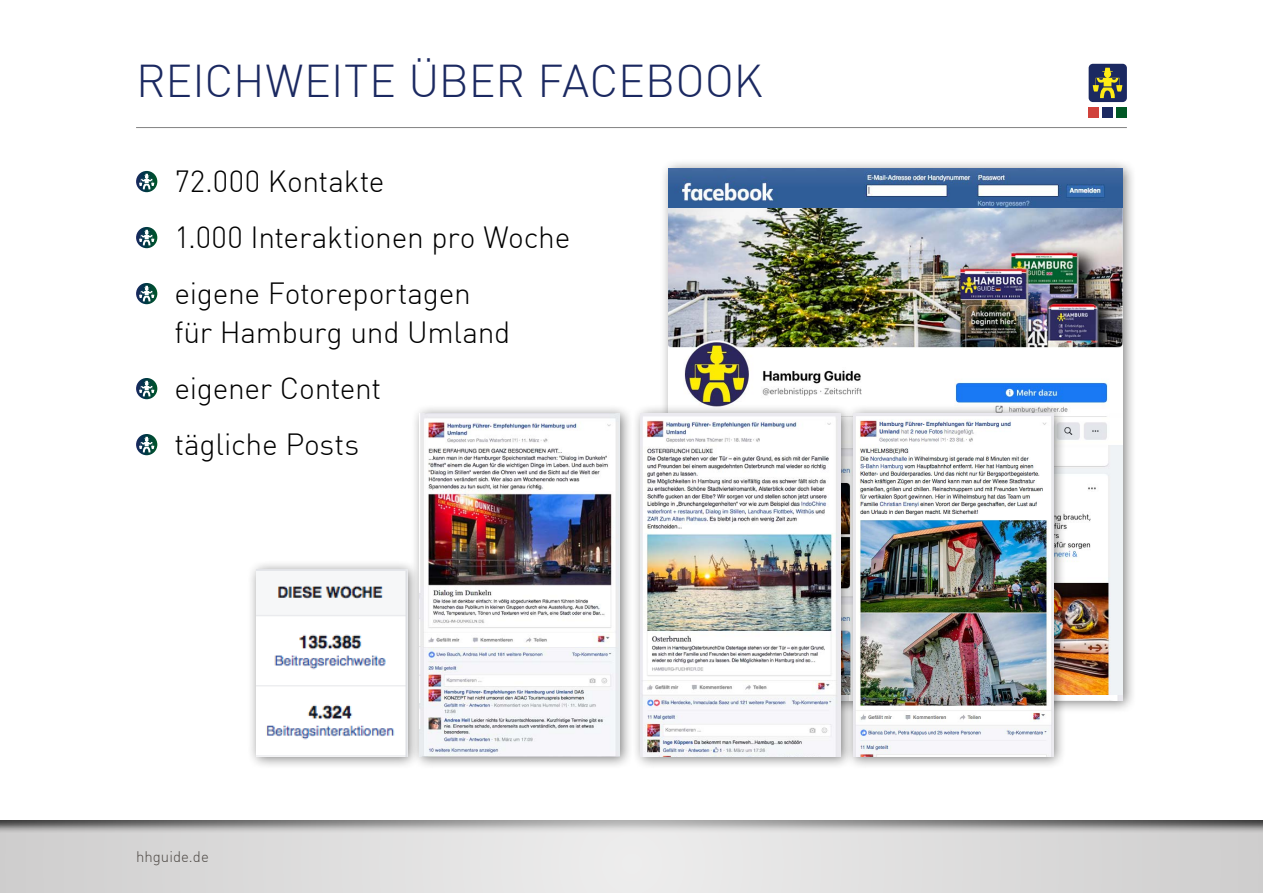
<style>
.page{position:relative;width:1263px;height:893px;background:#fff}
.page>*{position:absolute;margin:0;border:0;box-sizing:border-box;transform-origin:0 0}
.t1{font:300 45px "DIN";color:#1b2961}
.t2{font:300 30px/55.9px "DIN";letter-spacing:-.01em;color:#000}
.t3{font:300 15px "DIN";color:#4f4a46}
</style>
<div class="page">
<svg style="left:136px;top:171px;width:21px;height:21px"></svg>
<svg style="left:139px;top:174px;width:15px;height:15px"></svg>
<svg style="left:136px;top:227px;width:21px;height:21px"></svg>
<svg style="left:139px;top:230px;width:15px;height:15px"></svg>
<svg style="left:136px;top:283px;width:21px;height:21px"></svg>
<svg style="left:139px;top:286px;width:15px;height:15px"></svg>
<svg style="left:136px;top:378px;width:21px;height:21px"></svg>
<svg style="left:139px;top:381px;width:15px;height:15px"></svg>
<svg style="left:136px;top:434px;width:21px;height:21px"></svg>
<svg style="left:139px;top:437px;width:15px;height:15px"></svg>
<div style="left:659px;top:159px;width:477px;height:555px;background:#000;opacity:.5"></div>
<img style="left:669px;top:169px;width:454px;height:531px">
<div style="left:410px;top:404px;width:223px;height:366px;background:#000;opacity:.5"></div>
<img style="left:420px;top:414px;width:200px;height:342px">
<div style="left:247px;top:560px;width:174px;height:210px;background:#000;opacity:.5"></div>
<img style="left:256px;top:569px;width:151px;height:187px">
<hr style="left:136px;top:127px;width:991px;height:1px;background:#000">
<div style="left:0;top:819px;width:1263px;height:74px;background:#000;opacity:.75"></div>
<img style="left:669px;top:209px;width:454px;height:237px">
<img style="left:1067px;top:446px;width:56px;height:248px">
<div style="left:631px;top:404px;width:223px;height:366px;background:#000;opacity:.5"></div>
<img style="left:641px;top:414px;width:200px;height:342px">
<div style="left:844px;top:404px;width:223px;height:366px;background:#000;opacity:.5"></div>
<img style="left:853px;top:414px;width:200px;height:342px">
<div style="left:1102px;top:107px;width:11px;height:11px;background:#1b2961"></div>
<div style="left:1116px;top:107px;width:11px;height:11px;background:#005825"></div>
<div style="left:1089px;top:107px;width:10px;height:11px;background:#d0423c"></div>
<div style="left:1089px;top:64px;width:38px;height:38px;background:#1b2961;border-radius:4px"></div>
<svg style="left:1093px;top:68px;width:29px;height:30px"></svg>
<h1 class="t1" style="left:136px;top:53px;width:628px">REICHWEITE ÜBER FACEBOOK</h1>
<p class="t2" style="left:174px;top:153px;width:398px">72.000 Kontakte<br>1.000 Interaktionen pro Woche eigene Fotoreportagen</p>
<p class="t2" style="left:174px;top:304px;width:338px">für Hamburg und Umland eigener Content<br>tägliche Posts</p>
<p class="t3" style="left:136px;top:847px;width:74px">hhguide.de</p>
</div>
